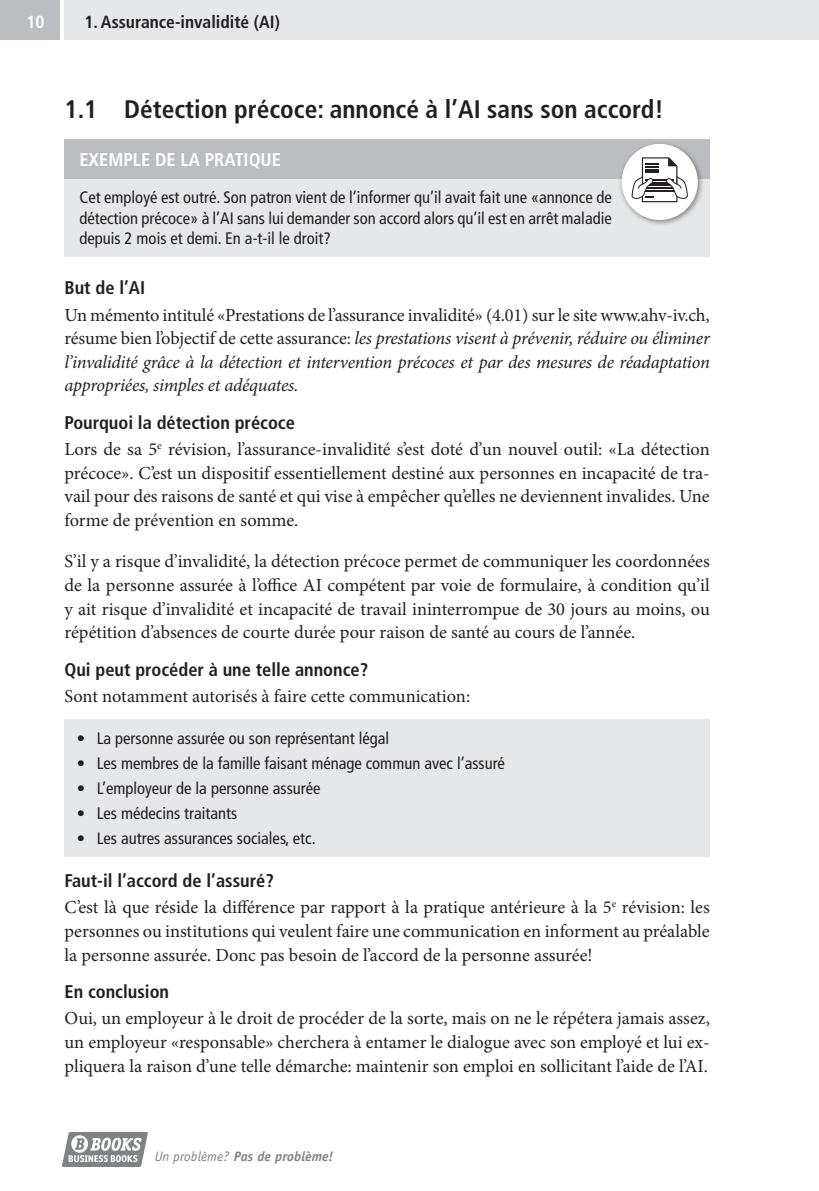
<style>
.page{position:relative;width:819px;height:1191px;background:#fff}
.page>*{position:absolute;margin:0;border:0;box-sizing:border-box;transform-origin:0 0}
.t1{font:700 condensed 25.38px "Frutiger LT";color:#231f20}
.t2{font:18.38px/23.6px "Minion Pro";color:#231f20;text-align:justify}
.t3{font:italic 18.38px/23.6px "Minion Pro";letter-spacing:-.02em;color:#231f20;text-align:justify}
.t4{font:700 condensed 18.38px "Frutiger LT";color:#231f20}
.t5{font:700 condensed 18.38px "Frutiger LT";color:#fff}
.t6{font:700 condensed 17.5px "Frutiger LT";color:#231f20}
.t7{font:700 condensed 17.5px "Frutiger LT";color:#fff}
.t8{font:condensed 16.62px/20.1px "Frutiger LT";color:#231f20;text-align:justify}
.t9{font:italic 700 13.65px "Officina Sans";letter-spacing:.01em;color:#808285}
.s1{font-style:normal}
.s2{font-weight:400}
</style>
<div class="page">
<div style="left:0;top:0;width:60px;height:40px;background:#bcbdc0"></div>
<div style="left:64px;top:0;width:755px;height:40px;background:#e6e7e9"></div>
<img style="left:62px;top:1132px;width:86px;height:34px">
<div style="left:64px;top:179px;width:645px;height:78px;background:#e6e7e9"></div>
<div style="left:64px;top:139px;width:645px;height:40px;background:#bcbdc0"></div>
<div style="left:618px;top:140px;width:87px;height:87px;background:#231f20;opacity:.5"></div>
<div style="left:621px;top:144px;width:76px;height:76px;background:#fff;border-radius:50%"></div>
<svg style="left:631px;top:156px;width:57px;height:47px"></svg>
<div style="left:64px;top:719px;width:645px;height:137px;background:#e6e7e9"></div>
<p class="t7" style="left:26px;top:12px;width:20px">10</p>
<p class="t6" style="left:84px;top:12px;width:197px">1. Assurance-invalidité (AI)</p>
<h1 class="t1" style="left:64px;top:94px;width:601px">1.1 Détection précoce: annoncé à l’AI sans son accord!</h1>
<p class="t5" style="left:79px;top:149px;width:203px">EXEMPLE DE LA PRATIQUE</p>
<p class="t8" style="left:79px;top:188px;width:534px">Cet employé est outré. Son patron vient de l’informer qu’il avait fait une «annonce de détection précoce» à l’AI sans lui demander son accord alors qu’il est en arrêt maladie depuis 2 mois et demi. En a-t-il le droit?</p>
<p class="t4" style="left:64px;top:277px;width:82px">But de l’AI</p>
<p class="t3" style="left:64px;top:303px;width:646px"><span class="s1">Un mémento intitulé «Prestations de l’assurance invalidité» (4.01) sur le site www.ahv-iv.ch, résume bien l’objectif de cette assurance:</span> les prestations visent à prévenir, réduire ou éliminer l’invalidité grâce à la détection et intervention précoces et par des mesures de réadaptation appropriées, simples et adéquates.</p>
<p class="t4" style="left:64px;top:412px;width:232px">Pourquoi la détection précoce</p>
<p class="t2" style="left:64px;top:437px;width:646px">Lors de sa 5<sup>e</sup> révision, l’assurance-invalidité s’est doté d’un nouvel outil: «La détection précoce». C’est un dispositif essentiellement destiné aux personnes en incapacité de tra&shy;vail pour des raisons de santé et qui vise à empêcher qu’elles ne deviennent invalides. Une forme de prévention en somme.</p>
<p class="t2" style="left:64px;top:549px;width:646px">S’il y a risque d’invalidité, la détection précoce permet de communiquer les coordonnées de la personne assurée à l’office AI compétent par voie de formulaire, à condition qu’il y ait risque d’invalidité et incapacité de travail ininterrompue de 30 jours au moins, ou répétition d’absences de courte durée pour raison de santé au cours de l’année.</p>
<p class="t4" style="left:64px;top:658px;width:305px">Qui peut procéder à une telle annonce?</p>
<p class="t2" style="left:64px;top:684px;width:407px">Sont notamment autorisés à faire cette communication:</p>
<p class="t8" style="left:77px;top:728px;width:314px">• La personne assurée ou son représentant légal</p>
<p class="t8" style="left:77px;top:753px;width:429px">• Les membres de la famille faisant ménage commun avec l’assuré</p>
<p class="t8" style="left:77px;top:778px;width:245px">• L’employeur de la personne assurée</p>
<p class="t8" style="left:77px;top:803px;width:162px">• Les médecins traitants</p>
<p class="t8" style="left:77px;top:828px;width:240px">• Les autres assurances sociales, etc.</p>
<p class="t4" style="left:64px;top:870px;width:211px">Faut-il l’accord de l’assuré?</p>
<p class="t2" style="left:64px;top:895px;width:646px">C’est là que réside la différence par rapport à la pratique antérieure à la 5<sup>e</sup> révision: les personnes ou institutions qui veulent faire une communication en informent au préalable la personne assurée. Donc pas besoin de l’accord de la personne assurée!</p>
<p class="t4" style="left:64px;top:981px;width:106px">En conclusion</p>
<p class="t2" style="left:64px;top:1006px;width:646px">Oui, un employeur à le droit de procéder de la sorte, mais on ne le répétera jamais assez, un employeur «responsable» cherchera à entamer le dialogue avec son employé et lui ex&shy;pliquera la raison d’une telle démarche: maintenir son emploi en sollicitant l’aide de l’AI.</p>
<p class="t9" style="left:155px;top:1148px;width:180px"><span class="s2">Un problème?</span> Pas de problème!</p>
</div>
